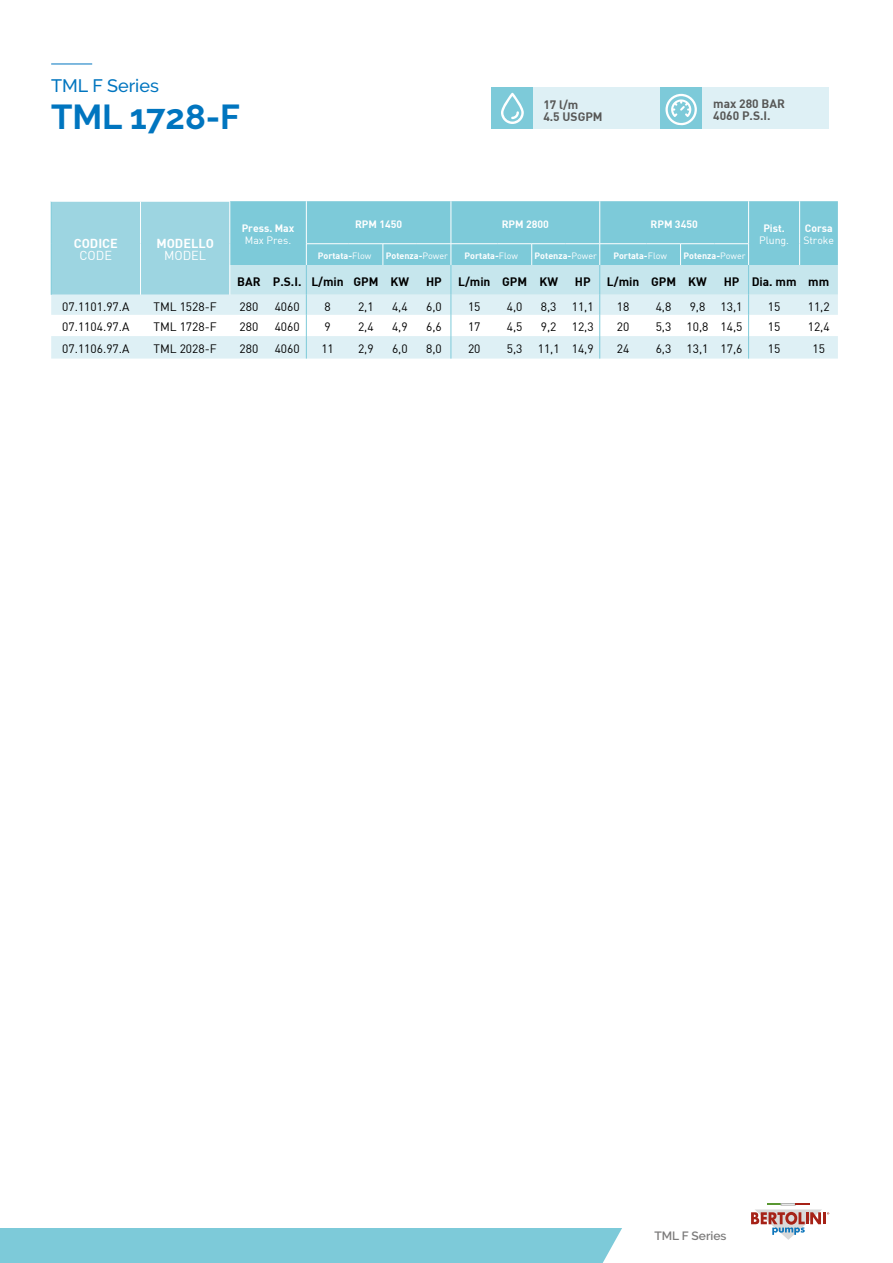
<style>
.page{position:relative;width:893px;height:1263px;background:#fff}
.page>*{position:absolute;margin:0;border:0;box-sizing:border-box;transform-origin:0 0}
.t1{font:700 34.5px "Raleway";color:#0075bf}
.t2{font:500 18px "Raleway";color:#0075bf}
.t3{font:12.75px "DIN Bold";color:#fff}
.t4{font:12.75px "DIN";color:#fff}
.t5{font:12px "DIN";color:#000}
.t6{font:12px "DIN Bold";color:#000}
.t7{font:12px/12px "DIN Bold";color:#575756}
.t8{font:600 12px "Raleway";color:#7c7b7b}
.t9{font:10.5px "DIN Bold";color:#fff}
.t10{font:10.5px "DIN";color:#fff}
.t11{font:9px "DIN Bold";color:#fff}
.s1{font-family:"DIN"}
</style>
<div class="page">
<div style="left:0;top:1228px;width:893px;height:35px;background:#7dcad9"></div>
<svg style="left:603px;top:1203px;width:290px;height:60px"></svg>
<hr style="left:51px;top:64px;width:41px;height:1px;background:#0075bf">
<div style="left:533px;top:88px;width:128px;height:41px;background:#def0f5"></div>
<div style="left:492px;top:88px;width:41px;height:41px;background:#7dcad9"></div>
<div style="left:701px;top:88px;width:128px;height:41px;background:#def0f5"></div>
<svg style="left:501px;top:93px;width:23px;height:31px"></svg>
<div style="left:661px;top:88px;width:41px;height:41px;background:#7dcad9"></div>
<svg style="left:665px;top:94px;width:32px;height:32px"></svg>
<svg style="left:51px;top:201px;width:787px;height:158px;background:#b8e1ea"></svg>
<h2 class="t2" style="left:51px;top:75px;width:109px">TML F Series</h2>
<h1 class="t1" style="left:51px;top:97px;width:190px">TML 1728-F</h1>
<p class="t7" style="left:543px;top:98px;width:61px">17 l/m<br>4.5 USGPM</p>
<p class="t7" style="left:713px;top:98px;width:73px">max 280 BAR<br>4060 P.S.I.</p>
<p class="t3" style="left:74px;top:235px;width:46px">CODICE</p>
<p class="t4" style="left:80px;top:248px;width:34px">CODE</p>
<p class="t3" style="left:156px;top:235px;width:59px">MODELLO</p>
<p class="t4" style="left:164px;top:248px;width:44px">MODEL</p>
<p class="t9" style="left:242px;top:222px;width:54px">Press. Max</p>
<p class="t10" style="left:245px;top:234px;width:48px">Max Pres.</p>
<p class="t9" style="left:355px;top:217px;width:49px">RPM 1450</p>
<p class="t9" style="left:502px;top:217px;width:49px">RPM 2800</p>
<p class="t9" style="left:651px;top:217px;width:49px">RPM 3450</p>
<p class="t9" style="left:763px;top:222px;width:23px">Pist.</p>
<p class="t10" style="left:759px;top:234px;width:32px">Plung.</p>
<p class="t9" style="left:805px;top:222px;width:29px">Corsa</p>
<p class="t10" style="left:803px;top:234px;width:32px">Stroke</p>
<p class="t11" style="left:318px;top:250px;width:55px">Portata-<span class="s1">Flow</span></p>
<p class="t11" style="left:386px;top:250px;width:64px">Potenza-<span class="s1">Power</span></p>
<p class="t11" style="left:464px;top:250px;width:55px">Portata-<span class="s1">Flow</span></p>
<p class="t11" style="left:535px;top:250px;width:64px">Potenza-<span class="s1">Power</span></p>
<p class="t11" style="left:613px;top:250px;width:55px">Portata-<span class="s1">Flow</span></p>
<p class="t11" style="left:683px;top:250px;width:64px">Potenza-<span class="s1">Power</span></p>
<p class="t6" style="left:237px;top:274px;width:173px">BAR P.S.I. L/min GPM KW</p>
<p class="t6" style="left:426px;top:274px;width:17px">HP</p>
<p class="t6" style="left:458px;top:274px;width:101px">L/min GPM KW</p>
<p class="t6" style="left:575px;top:274px;width:17px">HP</p>
<p class="t6" style="left:607px;top:274px;width:101px">L/min GPM KW</p>
<p class="t6" style="left:724px;top:274px;width:107px">HP Dia. mm mm</p>
<p class="t5" style="left:62px;top:299px;width:69px">07.1101.97.A</p>
<p class="t5" style="left:153px;top:299px;width:65px">TML 1528-F</p>
<p class="t5" style="left:240px;top:299px;width:20px">280</p>
<p class="t5" style="left:275px;top:299px;width:27px">4060</p>
<p class="t5" style="left:324px;top:299px;width:8px">8</p>
<p class="t5" style="left:358px;top:299px;width:17px">2,1</p>
<p class="t5" style="left:392px;top:299px;width:17px">4,4</p>
<p class="t5" style="left:426px;top:299px;width:17px">6,0</p>
<p class="t5" style="left:468px;top:299px;width:14px">15</p>
<p class="t5" style="left:507px;top:299px;width:17px">4,0</p>
<p class="t5" style="left:541px;top:299px;width:17px">8,3</p>
<p class="t5" style="left:572px;top:299px;width:23px">11,1</p>
<p class="t5" style="left:617px;top:299px;width:14px">18</p>
<p class="t5" style="left:656px;top:299px;width:17px">4,8</p>
<p class="t5" style="left:690px;top:299px;width:17px">9,8</p>
<p class="t5" style="left:721px;top:299px;width:23px">13,1</p>
<p class="t5" style="left:768px;top:299px;width:14px">15</p>
<p class="t5" style="left:808px;top:299px;width:23px">11,2</p>
<p class="t5" style="left:62px;top:320px;width:69px">07.1104.97.A</p>
<p class="t5" style="left:153px;top:320px;width:65px">TML 1728-F</p>
<p class="t5" style="left:240px;top:320px;width:20px">280</p>
<p class="t5" style="left:275px;top:320px;width:27px">4060</p>
<p class="t5" style="left:324px;top:320px;width:8px">9</p>
<p class="t5" style="left:358px;top:320px;width:17px">2,4</p>
<p class="t5" style="left:392px;top:320px;width:17px">4,9</p>
<p class="t5" style="left:426px;top:320px;width:17px">6,6</p>
<p class="t5" style="left:468px;top:320px;width:14px">17</p>
<p class="t5" style="left:507px;top:320px;width:17px">4,5</p>
<p class="t5" style="left:541px;top:320px;width:17px">9,2</p>
<p class="t5" style="left:572px;top:320px;width:23px">12,3</p>
<p class="t5" style="left:617px;top:320px;width:14px">20</p>
<p class="t5" style="left:656px;top:320px;width:17px">5,3</p>
<p class="t5" style="left:687px;top:320px;width:57px">10,8 14,5</p>
<p class="t5" style="left:768px;top:320px;width:14px">15</p>
<p class="t5" style="left:808px;top:320px;width:23px">12,4</p>
<p class="t5" style="left:62px;top:341px;width:69px">07.1106.97.A</p>
<p class="t5" style="left:153px;top:341px;width:65px">TML 2028-F</p>
<p class="t5" style="left:240px;top:341px;width:20px">280</p>
<p class="t5" style="left:275px;top:341px;width:27px">4060</p>
<p class="t5" style="left:321px;top:341px;width:14px">11</p>
<p class="t5" style="left:358px;top:341px;width:17px">2,9</p>
<p class="t5" style="left:392px;top:341px;width:17px">6,0</p>
<p class="t5" style="left:426px;top:341px;width:17px">8,0</p>
<p class="t5" style="left:468px;top:341px;width:14px">20</p>
<p class="t5" style="left:507px;top:341px;width:17px">5,3</p>
<p class="t5" style="left:538px;top:341px;width:57px">11,1 14,9</p>
<p class="t5" style="left:617px;top:341px;width:14px">24</p>
<p class="t5" style="left:656px;top:341px;width:17px">6,3</p>
<p class="t5" style="left:687px;top:341px;width:57px">13,1 17,6</p>
<p class="t5" style="left:768px;top:341px;width:14px">15</p>
<p class="t5" style="left:812px;top:341px;width:14px">15</p>
<p class="t8" style="left:654px;top:1228px;width:74px">TML F Series</p>
</div>
